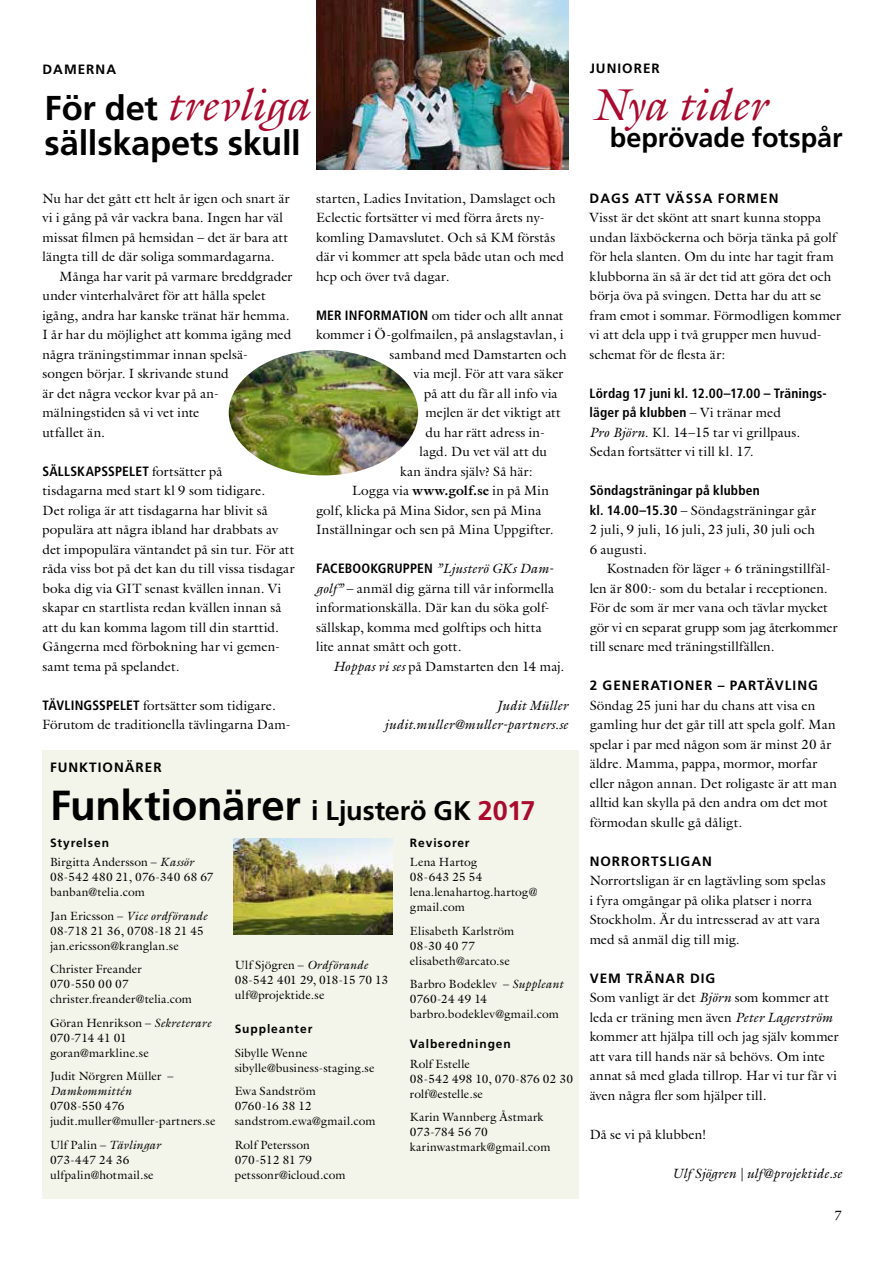
<style>
.page{position:relative;width:893px;height:1263px;background:#fff}
.page>*{position:absolute;margin:0;border:0;box-sizing:border-box;transform-origin:0 0}
.t1{font:italic 45px "Galliard Std";letter-spacing:-.005em;color:#a90a2e}
.t2{font:700 42px "Frutiger LT Std";letter-spacing:-.01em;color:#000}
.t3{font:700 34.5px "Frutiger LT Std";letter-spacing:-.01em;color:#000}
.t4{font:700 27px "Frutiger LT Std";letter-spacing:-.005em;color:#000}
.t5{font:13.5px/19.5px "Galliard Std";letter-spacing:.005em;color:#000}
.t6{font:700 condensed 13.5px/19.5px "Frutiger LT Std";letter-spacing:.015em;color:#000}
.t7{font:700 13.5px "Frutiger LT Std";letter-spacing:.075em;color:#000}
.t8{font:italic 13.5px/19.5px "Galliard Std";letter-spacing:.01em;color:#000;text-align:right}
.t9{font:13.5px "Galliard Std";letter-spacing:.03em;color:#000}
.t10{font:12px/15px "Galliard Std";letter-spacing:.01em;color:#000}
.t11{font:12px/15px "Galliard Std";letter-spacing:.03em;color:#000}
.t12{font:700 12px "Frutiger LT Std";letter-spacing:.075em;color:#000}
.t13{font:italic 12px "Galliard Std";letter-spacing:.015em;color:#000}
.s1{font-family:"Frutiger LT Std";font-weight:700;font-style:normal;font-size:34.5px;color:#000}
.s2{font-family:"Galliard Std";font-weight:400;font-stretch:normal}
.s3{font-family:"Frutiger LT Std";font-weight:700;font-stretch:condensed}
.s4{font-weight:700}
.s5{font-style:italic}
.s6{font-size:27px}
.s7{font-size:27px;color:#a90a2e}
</style>
<div class="page">
<div style="left:43px;top:750px;width:536px;height:449px;background:#f3f4ea"></div>
<img style="left:316px;top:0;width:252px;height:169px">
<img style="left:233px;top:838px;width:160px;height:96px">
<img style="left:229px;top:350px;width:189px;height:125px">
<p class="t7" style="left:43px;top:61px;width:75px">DAMERNA</p>
<h1 class="t1" style="left:45px;top:77px;width:267px"><span class="s1">För det</span> trevliga</h1>
<h3 class="t3" style="left:45px;top:123px;width:258px">sällskapets skull</h3>
<p class="t5" style="left:43px;top:188px;width:249px">Nu har det gått ett helt år igen och snart är vi i gång på vår vackra bana. Ingen har väl missat filmen på hemsidan – det är bara att längta till de där soliga sommardagarna.</p>
<p class="t5" style="left:43px;top:266px;width:251px;text-indent:17px">Många har varit på varmare breddgrader under vinterhalvåret för att hålla spelet igång, andra har kanske tränat här hemma.<br>I år har du möjlighet att komma igång med några träningstimmar innan spelsä-<br>songen börjar. I skrivande stund<br>är det några veckor kvar på an&shy;mälningstiden så vi vet inte<br>utfallet än.</p>
<p class="t6" style="left:43px;top:461px;width:181px">SÄLLSKAPSSPELET <span class="s2">fortsätter på</span></p>
<p class="t5" style="left:43px;top:481px;width:253px">tisdagarna med start kl 9 som tidigare.<br>Det roliga är att tisdagarna har blivit så populära att några ibland har drabbats av det impopulära väntandet på sin tur. För att råda viss bot på det kan du till vissa tisdagar boka dig via GIT senast kvällen innan. Vi skapar en startlista redan kvällen innan så att du kan komma lagom till din starttid.<br>Gångerna med förbokning har vi gemen&shy;samt tema på spelandet.</p>
<p class="t5" style="left:43px;top:695px;width:250px"><span class="s3">TÄVLINGSSPELET</span> fortsätter som tidigare.<br>Förutom de traditionella tävlingarna Dam-</p>
<p class="t5" style="left:316px;top:188px;width:250px">starten, Ladies Invitation, Damslaget och Eclectic fortsätter vi med förra årets ny&shy;komling Damavslutet. Och så KM förstås där vi kommer att spela både utan och med hcp och över två dagar.</p>
<p class="t5" style="left:316px;top:305px;width:249px"><span class="s3">MER INFORMATION</span> om tider och allt annat</p>
<p class="t5" style="left:316px;top:325px;width:249px">kommer i Ö-golfmailen, på anslagstavlan, i</p>
<p class="t5" style="left:390px;top:344px;width:179px">samband med Damstarten och</p>
<p class="t5" style="left:414px;top:364px;width:151px">via mejl. För att vara säker</p>
<p class="t9" style="left:424px;top:385px;width:135px">på att du får all info via</p>
<p class="t5" style="left:426px;top:403px;width:137px">mejlen är det viktigt att</p>
<p class="t5" style="left:426px;top:422px;width:121px">du har rätt adress in-</p>
<p class="t5" style="left:420px;top:442px;width:129px">lagd. Du vet väl att du</p>
<p class="t5" style="left:400px;top:461px;width:134px">kan ändra själv? Så här:</p>
<p class="t5" style="left:352px;top:481px;width:198px">Logga via <span class="s4">www.golf.se</span> in på Min</p>
<p class="t5" style="left:316px;top:500px;width:227px">golf, klicka på Mina Sidor, sen på Mina</p>
<p class="t5" style="left:316px;top:520px;width:239px">Inställningar och sen på Mina Uppgifter.</p>
<p class="t5" style="left:316px;top:559px;width:240px"><span class="s3">FACEBOOKGRUPPEN</span> <span class="s5">”Ljusterö GKs Dam&shy;golf”</span> – anmäl dig gärna till vår informella informationskälla. Där kan du söka golf&shy;sällskap, komma med golftips och hitta lite annat smått och gott.</p>
<p class="t5" style="left:333px;top:656px;width:233px"><span class="s5">Hoppas vi ses</span> på Damstarten den 14 maj.</p>
<p class="t8" style="left:384px;top:695px;width:185px">Judit Müller judit.muller@muller-partners.se</p>
<p class="t7" style="left:50px;top:760px;width:113px">FUNKTIONÄRER</p>
<h2 class="t2" style="left:50px;top:780px;width:487px">Funktionärer <span class="s6">i Ljusterö GK</span> <span class="s7">2017</span></h2>
<p class="t12" style="left:50px;top:836px;width:61px">Styrelsen</p>
<p class="t10" style="left:50px;top:854px;width:165px">Birgitta Andersson – <span class="s5">Kassör<br></span>08-542 480 21, 076-340 68 67 banban@telia.com</p>
<p class="t10" style="left:50px;top:908px;width:159px">Jan Ericsson – <span class="s5">Vice ordförande<br></span>08-718 21 36, 0708-18 21 45 jan.ericsson@kranglan.se</p>
<p class="t10" style="left:50px;top:961px;width:143px">Christer Freander<br>070-550 00 07 christer.freander@telia.com</p>
<p class="t10" style="left:50px;top:1015px;width:163px">Göran Henrikson – <span class="s5">Sekreterare<br></span>070-714 41 01 goran@markline.se</p>
<p class="t10" style="left:50px;top:1068px;width:125px">Judit Nörgren Müller –</p>
<p class="t13" style="left:50px;top:1084px;width:83px">Damkommittén</p>
<p class="t10" style="left:50px;top:1098px;width:167px">0708-550 476 judit.muller@muller-partners.se</p>
<p class="t11" style="left:50px;top:1137px;width:112px">Ulf Palin – <span class="s5">Tävlingar<br></span>073-447 24 36 ulfpalin@hotmail.se</p>
<p class="t12" style="left:410px;top:836px;width:61px">Revisorer</p>
<p class="t10" style="left:410px;top:854px;width:129px">Lena Hartog<br>08-643 25 54 lena.lenahartog.hartog@ gmail.com</p>
<p class="t10" style="left:410px;top:923px;width:106px">Elisabeth Karlström<br>08-30 40 77 elisabeth@arcato.se</p>
<p class="t10" style="left:410px;top:976px;width:155px">Barbro Bodeklev – <span class="s5">Suppleant<br></span>0760-24 49 14 barbro.bodeklev@gmail.com</p>
<p class="t12" style="left:410px;top:1037px;width:102px">Valberedningen</p>
<p class="t10" style="left:410px;top:1056px;width:165px">Rolf Estelle<br>08-542 498 10, 070-876 02 30 rolf@estelle.se</p>
<p class="t10" style="left:410px;top:1109px;width:142px">Karin Wannberg Åstmark<br>073-784 56 70 karinwastmark@gmail.com</p>
<p class="t10" style="left:235px;top:957px;width:155px">Ulf Sjögren – <span class="s5">Ordförande<br></span>08-542 401 29, 018-15 70 13 ulf@projektide.se</p>
<p class="t12" style="left:235px;top:1022px;width:79px">Suppleanter</p>
<p class="t10" style="left:235px;top:1045px;width:141px">Sibylle Wenne sibylle@business-staging.se</p>
<p class="t10" style="left:235px;top:1083px;width:142px">Ewa Sandström<br>0760-16 38 12 sandstrom.ewa@gmail.com</p>
<p class="t10" style="left:235px;top:1137px;width:112px">Rolf Petersson<br>070-512 81 79 petssonr@icloud.com</p>
<p class="t7" style="left:590px;top:60px;width:72px">JUNIORER</p>
<h1 class="t1" style="left:590px;top:77px;width:179px">Nya tider</h1>
<h3 class="t4" style="left:610px;top:122px;width:234px">beprövade fotspår</h3>
<p class="t7" style="left:590px;top:190px;width:190px">DAGS ATT VÄSSA FORMEN</p>
<p class="t5" style="left:590px;top:208px;width:253px">Visst är det skönt att snart kunna stoppa undan läxböckerna och börja tänka på golf för hela slanten. Om du inte har tagit fram klubborna än så är det tid att göra det och börja öva på svingen. Detta har du att se fram emot i sommar. Förmodligen kommer vi att dela upp i två grupper men huvud&shy;schemat för de flesta är:</p>
<p class="t6" style="left:590px;top:383px;width:239px">Lördag 17 juni kl. 12.00–17.00 – Tränings&shy;läger på klubben <span class="s2">– Vi tränar med</span></p>
<p class="t5" style="left:590px;top:422px;width:212px"><span class="s5">Pro Björn</span>. Kl. 14–15 tar vi grillpaus.<br>Sedan fortsätter vi till kl. 17.</p>
<p class="t6" style="left:590px;top:481px;width:172px">Söndagsträningar på klubben</p>
<p class="t5" style="left:590px;top:500px;width:228px;text-align:justify"><span class="s3">kl. 14.00–15.30</span> – Söndagsträningar går 2 juli, 9 juli, 16 juli, 23 juli, 30 juli och 6 augusti.</p>
<p class="t5" style="left:590px;top:559px;width:249px;text-indent:17px">Kostnaden för läger + 6 träningstillfäl&shy;len är 800:- som du betalar i receptionen.<br>För de som är mer vana och tävlar mycket gör vi en separat grupp som jag återkommer till senare med träningstillfällen.</p>
<p class="t7" style="left:590px;top:678px;width:230px">2 GENERATIONER – PARTÄVLING</p>
<p class="t5" style="left:590px;top:695px;width:249px">Söndag 25 juni har du chans att visa en gamling hur det går till att spela golf. Man spelar i par med någon som är minst 20 år äldre. Mamma, pappa, mormor, morfar eller någon annan. Det roligaste är att man alltid kan skylla på den andra om det mot förmodan skulle gå dåligt.</p>
<p class="t7" style="left:590px;top:853px;width:124px">NORRORTSLIGAN</p>
<p class="t5" style="left:590px;top:871px;width:237px">Norrortsligan är en lagtävling som spelas i fyra omgångar på olika platser i norra Stockholm. Är du intresserad av att vara med så anmäl dig till mig.</p>
<p class="t7" style="left:590px;top:970px;width:127px">VEM TRÄNAR DIG</p>
<p class="t5" style="left:590px;top:988px;width:251px">Som vanligt är det <span class="s5">Björn</span> som kommer att leda er träning men även <span class="s5">Peter Lagerström </span>kommer att hjälpa till och jag själv kommer att vara till hands när så behövs. Om inte annat så med glada tillrop. Har vi tur får vi även några fler som hjälper till.</p>
<p class="t5" style="left:590px;top:1124px;width:118px">Då se vi på klubben!</p>
<p class="t8" style="left:672px;top:1163px;width:172px">Ulf Sjögren | ulf@projektide.se</p>
<p class="t5" style="left:834px;top:1206px;width:9px">7</p>
</div>
